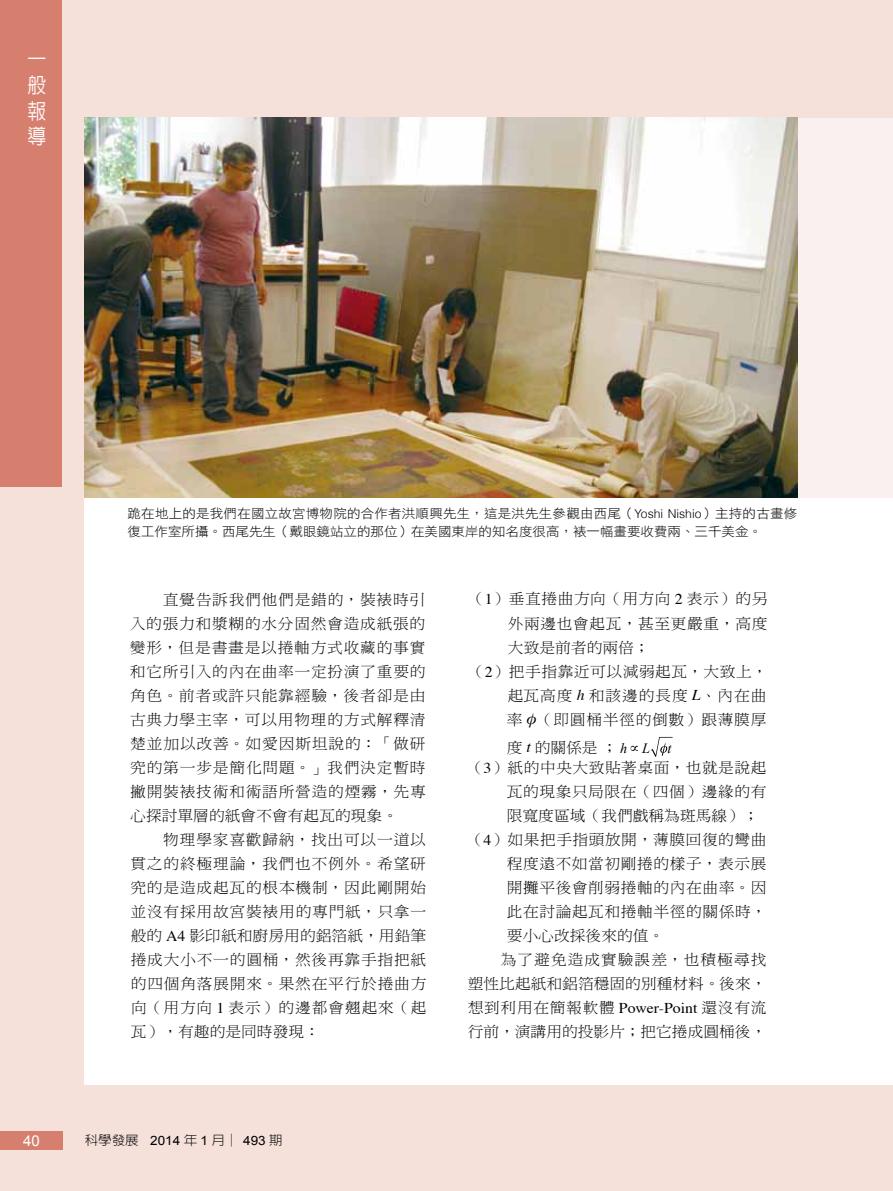
<style>
.page{position:relative;width:893px;height:1191px;background:#f5e1da}
.page>*{position:absolute;margin:0;border:0;box-sizing:border-box;transform-origin:0 0}
.t1{font:500 21px/25.7px "AR New Hei B5";color:#fff;text-align:justify;scale:.9 1}
.t2{font:15px/24px "DF Ming Std W3";letter-spacing:.035em;color:#000;text-align:justify;scale:1.05 1}
.t3{font:15px "DF Ming Std W3";color:#000;scale:1.05 1}
.t4{font:15px "DF Ming Std W3";letter-spacing:.06em;color:#000;scale:1.05 1}
.t5{font:15px "Arial";color:#fff}
.t6{font:12.9px/18px "DF Hei Std W3";letter-spacing:.015em;color:#000;scale:1.05 1}
.t7{font:300 12.9px "AR New Hei B5";color:#000;scale:1.05 1}
.s1{font-family:"Helvetica";font-weight:300;font-size:12.3px}
.s2{font-family:"Times"}
.s3{font-family:"Times";font-style:italic}
.s4{font-family:"Times";font-style:italic;font-size:15.75px}
.s5{font-family:"Times New Roman";font-style:italic;font-size:14.1px;color:#040000}
.s6{font-family:"Arial";font-weight:400}
</style>
<div class="page">
<div style="left:85px;top:118px;width:808px;height:966px;background:#fff"></div>
<div style="left:0;top:1131px;width:62px;height:18px;background:#d77f6e"></div>
<div style="left:0;top:0;width:62px;height:487px;background:#d77f6e"></div>
<svg style="left:631px;top:746px;width:7px;height:5px"></svg>
<svg style="left:651px;top:737px;width:22px;height:20px"></svg>
<div style="left:85px;top:118px;width:808px;height:379px;background:#fbf0f0"></div>
<img style="left:85px;top:118px;width:713px;height:379px">
<h1 class="t1" style="left:28px;top:47px;width:22px">一般報導</h1>
<p class="t6" style="left:128px;top:504px;width:639px">跪在地上的是我們在國立故宮博物院的合作者洪順興先生，這是洪先生參觀由西尾（<span class="s1">Yoshi Nishio</span>）主持的古畫修復工作室所攝。西尾先生（戴眼鏡站立的那位）在美國東岸的知名度很高，裱一幅畫要收費兩、三千美金。</p>
<p class="t2" style="left:130px;top:587px;width:283px;text-indent:33px">直覺告訴我們他們是錯的，裝裱時引入的張力和漿糊的水分固然會造成紙張的變形，但是書畫是以捲軸方式收藏的事實和它所引入的內在曲率一定扮演了重要的角色。前者或許只能靠經驗，後者卻是由古典力學主宰，可以用物理的方式解釋清楚並加以改善。如愛因斯坦說的：「做研究的第一步是簡化問題。」我們決定暫時撇開裝裱技術和術語所營造的煙霧，先專心探討單層的紙會不會有起瓦的現象。</p>
<p class="t2" style="left:130px;top:827px;width:283px;text-indent:33px">物理學家喜歡歸納，找出可以一道以貫之的終極理論，我們也不例外。希望研究的是造成起瓦的根本機制，因此剛開始並沒有採用故宮裝裱用的專門紙，只拿一般的 <span class="s2">A4</span> 影印紙和廚房用的鋁箔紙，用鉛筆捲成大小不一的圓桶，然後再靠手指把紙的四個角落展開來。果然在平行於捲曲方向（用方向 <span class="s2">1</span> 表示）的邊都會翹起來（起瓦），有趣的是同時發現：</p>
<p class="t2" style="left:469px;top:587px;width:286px">（<span class="s2">1</span>）垂直捲曲方向（用方向 <span class="s2">2</span> 表示）的另</p>
<p class="t2" style="left:508px;top:611px;width:249px">外兩邊也會起瓦，甚至更嚴重，高度</p>
<p class="t3" style="left:508px;top:639px;width:136px">大致是前者的兩倍；</p>
<p class="t2" style="left:469px;top:659px;width:286px">（<span class="s2">2</span>）把手指靠近可以減弱起瓦，大致上，</p>
<p class="t4" style="left:508px;top:687px;width:248px">起瓦高度 <span class="s3">h</span> 和該邊的長度 <span class="s3">L</span>、內在曲</p>
<p class="t2" style="left:507px;top:707px;width:249px">率 <span class="s4">φ</span>（即圓桶半徑的倒數）跟薄膜厚</p>
<p class="t2" style="left:468px;top:737px;width:286px;line-height:20px;text-indent:39px">度<span class="s3">t</span>的關係是；<span class="s5">h L t<br></span>（<span class="s2">3</span>）紙的中央大致貼著桌面，也就是說起</p>
<p class="t2" style="left:507px;top:779px;width:249px">瓦的現象只局限在（四個）邊緣的有</p>
<p class="t3" style="left:507px;top:807px;width:241px">限寬度區域（我們戲稱為斑馬線）；</p>
<p class="t2" style="left:468px;top:827px;width:286px">（<span class="s2">4</span>）如果把手指頭放開，薄膜回復的彎曲</p>
<p class="t2" style="left:507px;top:851px;width:249px">程度遠不如當初剛捲的樣子，表示展</p>
<p class="t2" style="left:507px;top:875px;width:249px">開攤平後會削弱捲軸的內在曲率。因</p>
<p class="t2" style="left:507px;top:899px;width:249px">此在討論起瓦和捲軸半徑的關係時，</p>
<p class="t3" style="left:507px;top:927px;width:151px">要小心改採後來的值。</p>
<p class="t4" style="left:501px;top:951px;width:255px">為了避免造成實驗誤差，也積極尋找</p>
<p class="t3" style="left:468px;top:975px;width:286px">塑性比起紙和鋁箔穩固的別種材料。後來，</p>
<p class="t2" style="left:468px;top:995px;width:286px">想到利用在簡報軟體 <span class="s2">Power-Point</span> 還沒有流</p>
<p class="t3" style="left:468px;top:1023px;width:286px">行前，演講用的投影片；把它捲成圓桶後，</p>
<p class="t5" style="left:23px;top:1131px;width:18px">40</p>
<p class="t7" style="left:85px;top:1133px;width:190px">科學發展 <span class="s6">2014</span> 年 <span class="s6">1</span> 月│ <span class="s6">493</span> 期</p>
</div>
